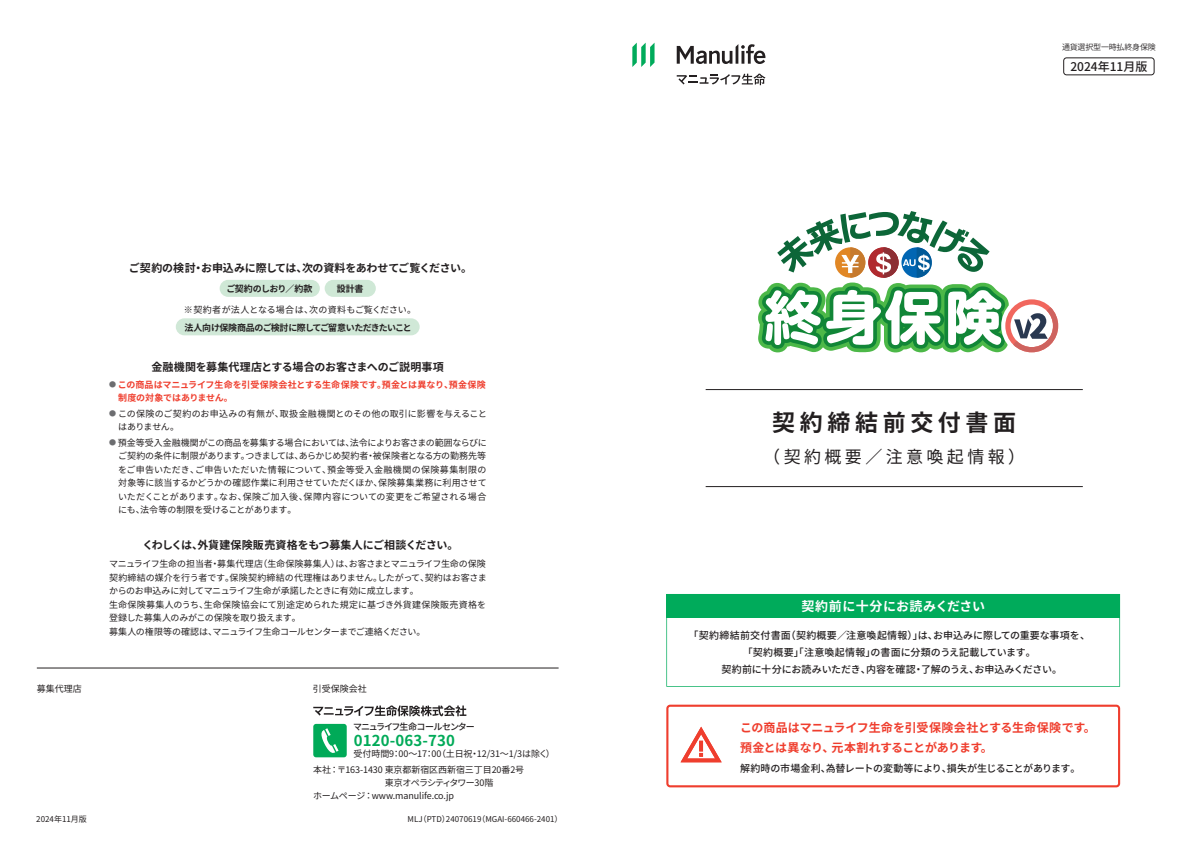
<style>
.page{position:relative;width:1191px;height:842px;background:#fff}
.page>*{position:absolute;margin:0;border:0;box-sizing:border-box;transform-origin:0 0}
.t1{font:700 23px "Noto Sans CJ Kjp";letter-spacing:.2em;color:#231f20}
.t2{font:17px "Noto Sans CJ Kjp";letter-spacing:.2em;color:#231f20}
.t3{font:700 15px "Noto Sans CJ Kjp";letter-spacing:.01em;color:#00aa58}
.t4{font:700 13px "Noto Sans CJ Kjp";letter-spacing:.03em;color:#fff}
.t5{font:700 12px/20px "Noto Sans CJ Kjp";letter-spacing:-.015em;color:#ef3e2e}
.t6{font:500 12px "Noto Sans CJ Kjp";color:#231f20}
.t7{font:700 11px "Noto Sans CJ Kjp";letter-spacing:-.01em;color:#231f20}
.t8{font:500 10px/17px "Noto Sans CJ Kjp";color:#231f20;text-align:center}
.t9{font:500 10px "Noto Sans CJ Kjp";letter-spacing:-.02em;color:#231f20}
.t10{font:9px/13.5px "Noto Sans CJ Kjp";letter-spacing:-.01em;color:#231f20}
.t11{font:700 9px/13.5px "Noto Sans CJ Kjp";letter-spacing:-.005em;color:#ef3e2e}
.t12{font:9px/13.5px "Noto Sans CJ Kjp";letter-spacing:.02em;color:#231f20}
.t13{font:700 9px "Noto Sans CJ Kjp";letter-spacing:-.05em;color:#231f20}
.t14{font:9px "Noto Sans CJ Kjp";letter-spacing:.03em;color:#231f20}
.t15{font:500 9px "Noto Sans CJ Kjp";letter-spacing:-.115em;color:#231f20}
.t16{font:9px "Noto Sans CJ Kjp";letter-spacing:-.075em;color:#231f20}
.t17{font:700 9px "Noto Sans CJ Kjp";letter-spacing:-.07em;color:#231f20}
.t18{font:8px "Noto Sans CJ Kjp";color:#231f20}
.t19{font:600 8px "Noto Sans CJ Kjp";letter-spacing:-.025em;color:#231f20}
.s1{font-weight:400;font-size:7px;color:#6c6d70}
.s2{font-size:7px;color:#6c6d70}
</style>
<div class="page">
<hr style="left:37px;top:668px;width:521px;height:1px;background:#231f20">
<svg style="left:313px;top:705px;width:153px;height:11px"></svg>
<div style="left:313px;top:724px;width:34px;height:33px;background:#00aa58;border-radius:3px"></div>
<svg style="left:321px;top:728px;width:17px;height:25px"></svg>
<div style="left:220px;top:280px;width:100px;height:17px;background:#cfe8d6;border-radius:9px"></div>
<div style="left:325px;top:280px;width:51px;height:17px;background:#cfe8d6;border-radius:9px"></div>
<div style="left:176px;top:318px;width:244px;height:17px;background:#d0e8d7;border-radius:9px"></div>
<div style="left:666px;top:705px;width:454px;height:82px;border:2px solid #ef3e2e;border-radius:3px"></div>
<svg style="left:680px;top:727px;width:41px;height:35px"></svg>
<div style="left:1001px;top:295px;width:61px;height:61px;border:13px solid #fff;border-radius:50%"></div>
<svg style="left:758px;top:211px;width:300px;height:145px"></svg>
<div style="left:1063px;top:58px;width:91px;height:17px;border:1px solid #231f20;border-radius:3px"></div>
<svg style="left:632px;top:43px;width:22px;height:24px"></svg>
<svg style="left:676px;top:44px;width:89px;height:20px"></svg>
<svg style="left:676px;top:74px;width:89px;height:11px"></svg>
<hr style="left:705px;top:389px;width:377px;height:1px;background:#231f20">
<hr style="left:705px;top:486px;width:377px;height:1px;background:#231f20">
<svg style="left:666px;top:617px;width:454px;height:70px"></svg>
<div style="left:666px;top:594px;width:454px;height:23px;background:#00ab5b"></div>
<p class="t10" style="left:37px;top:682px;width:46px">募集代理店</p>
<p class="t18" style="left:36px;top:815px;width:52px">2024年11月版</p>
<p class="t7" style="left:129px;top:262px;width:345px">ご契約の検討・お申込みに際しては、次の資料をあわせてご覧ください。</p>
<p class="t17" style="left:226px;top:284px;width:87px">ご契約のしおり／約款</p>
<p class="t13" style="left:337px;top:284px;width:28px">設計書</p>
<p class="t14" style="left:184px;top:305px;width:234px">※契約者が法人となる場合は、次の資料もご覧ください。</p>
<p class="t13" style="left:185px;top:322px;width:229px">法人向け保険商品のご検討に際してご留意いただきたいこと</p>
<p class="t7" style="left:152px;top:361px;width:294px">金融機関を募集代理店とする場合のお客さまへのご説明事項</p>
<p class="t11" style="left:118px;top:378px;width:369px;text-indent:-9px"><span class="s1">●</span> この商品はマニュライフ生命を引受保険会社とする生命保険です。預金とは異なり、預金保険制度の対象ではありません。</p>
<p class="t12" style="left:118px;top:407px;width:370px;text-indent:-9px"><span class="s2">●</span> この保険のご契約のお申込みの有無が、取扱金融機関とのその他の取引に影響を与えることはありません。</p>
<p class="t10" style="left:118px;top:436px;width:370px;text-align:justify;text-indent:-9px"><span class="s2">●</span> 預金等受入金融機関がこの商品を募集する場合においては、法令によりお客さまの範囲ならびにご契約の条件に制限があります。つきましては、あらかじめ契約者・被保険者となる方の勤務先等をご申告いただき、ご申告いただいた情報について、預金等受入金融機関の保険募集制限の対象等に該当するかどうかの確認作業に利用させていただくほか、保険募集業務に利用させていただくことがあります。なお、保険ご加入後、保障内容についての変更をご希望される場合にも、法令等の制限を受けることがあります。</p>
<p class="t7" style="left:142px;top:539px;width:318px">くわしくは、外貨建保険販売資格をもつ募集人にご相談ください。</p>
<p class="t10" style="left:109px;top:557px;width:379px">マニュライフ生命の担当者・募集代理店（生命保険募集人）は、お客さまとマニュライフ生命の保険契約締結の媒介を行う者です。保険契約締結の代理権はありません。したがって、契約はお客さまからのお申込みに対してマニュライフ生命が承諾したときに有効に成立します。<br>生命保険募集人のうち、生命保険協会にて別途定められた規定に基づき外貨建保険販売資格を登録した募集人のみがこの保険を取り扱えます。<br>募集人の権限等の確認は、マニュライフ生命コールセンターまでご連絡ください。</p>
<p class="t10" style="left:313px;top:682px;width:55px">引受保険会社</p>
<p class="t15" style="left:353px;top:722px;width:123px">マニュライフ生命コールセンター</p>
<h3 class="t3" style="left:354px;top:732px;width:103px">0120-063-730</h3>
<p class="t10" style="left:353px;top:747px;width:203px">受付時間9：00～17：00（土日祝・12/31～1/3は除く）</p>
<p class="t10" style="left:313px;top:763px;width:212px">本社：〒163-1430 東京都新宿区西新宿三丁目20番2号</p>
<p class="t16" style="left:385px;top:778px;width:110px">東京オペラシティタワー30階</p>
<p class="t10" style="left:313px;top:789px;width:143px">ホームページ：www.manulife.co.jp</p>
<p class="t18" style="left:408px;top:815px;width:156px">MLJ（PTD）24070619（MGAI-660466-2401）</p>
<p class="t19" style="left:1062px;top:42px;width:95px">通貨選択型一時払終身保険</p>
<h3 class="t6" style="left:1070px;top:60px;width:79px">2024年11月版</h3>
<h1 class="t1" style="left:772px;top:409px;width:245px">契約締結前交付書面</h1>
<h2 class="t2" style="left:763px;top:447px;width:263px">（契約概要／注意喚起情報）</h2>
<h3 class="t4" style="left:801px;top:599px;width:185px">契約前に十分にお読みください</h3>
<p class="t8" style="left:688px;top:627px;width:403px">「契約締結前交付書面（契約概要／注意喚起情報）」は、お申込みに際しての重要な事項を、「契約概要」「注意喚起情報」の書面に分類のうえ記載しています。<br>契約前に十分にお読みいただき、内容を確認・了解のうえ、お申込みください。</p>
<h3 class="t5" style="left:740px;top:718px;width:357px">この商品はマニュライフ生命を引受保険会社とする生命保険です。預金とは異なり、元本割れすることがあります。</h3>
<p class="t9" style="left:740px;top:762px;width:342px">解約時の市場金利、為替レートの変動等により、損失が生じることがあります。</p>
</div>
